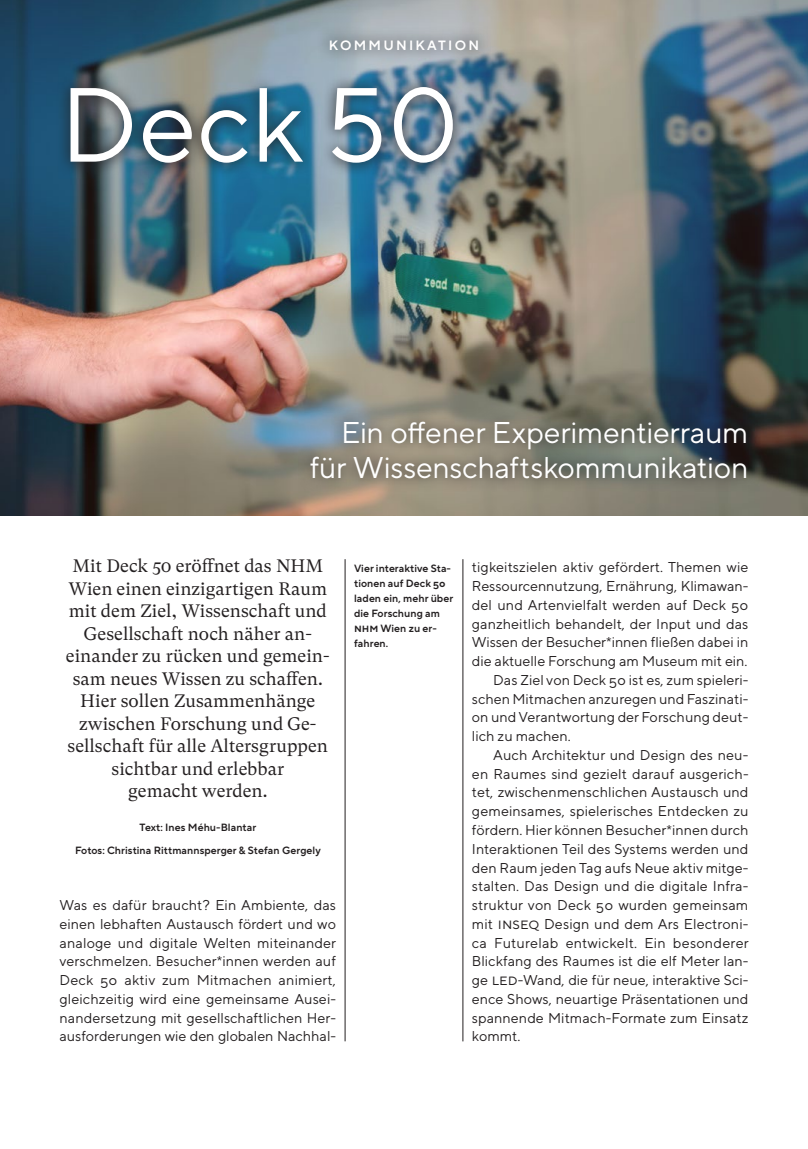
<style>
.page{position:relative;width:808px;height:1149px;background:#fff}
.page>*{position:absolute;margin:0;border:0;box-sizing:border-box;transform-origin:0 0}
.t1{font:105px "TT Norms Pro";color:#fff}
.t2{font:30px/34.5px "TT Norms Pro";letter-spacing:-.01em;color:#fff;text-align:right}
.t3{font:18px/22.5px "GT Super Text";color:#231f20;text-align:center}
.t4{font:14.25px/18.8px "TT Norms Pro";letter-spacing:.005em;color:#231f20;text-align:justify}
.t5{font:600 13.5px "TT Norms Pro";letter-spacing:.165em;color:#fff}
.t6{font:600 10.5px/15px "TT Norms Pro";letter-spacing:.005em;color:#231f20}
</style>
<div class="page">
<hr style="left:345px;top:559px;width:1px;height:481px;background:#231f20">
<hr style="left:462px;top:559px;width:1px;height:482px;background:#231f20">
<img style="left:0;top:0;width:808px;height:516px">
<svg style="left:298px;top:408px;width:462px;height:83px"></svg>
<svg style="left:316px;top:26px;width:175px;height:37px"></svg>
<svg style="left:56px;top:73px;width:411px;height:104px"></svg>
<p class="t5" style="left:329px;top:35px;width:152px">KOMMUNIKATION</p>
<h1 class="t1" style="left:60px;top:58px;width:401px">Deck 50</h1>
<h2 class="t2" style="left:310px;top:414px;width:440px">Ein offener Experimentierraum für Wissenschaftskommunikation</h2>
<p class="t3" style="left:66px;top:554px;width:265px">Mit Deck 50 eröffnet das NHM<br>Wien einen einzigartigen Raum mit dem Ziel, Wissenschaft und<br>Gesellschaft noch näher an&shy;einander zu rücken und gemein&shy;sam neues Wissen zu schaffen.<br>Hier sollen Zusammenhänge zwischen Forschung und Ge&shy;sellschaft für alle Altersgruppen sichtbar und erlebbar<br>gemacht werden.</p>
<p class="t6" style="left:75px;top:815px;width:247px;line-height:22.5px;text-align:center">Text: Ines Méhu-Blantar<br>Fotos: Christina Rittmannsperger &amp; Stefan Gergely</p>
<p class="t4" style="left:60px;top:894px;width:278px">Was es dafür braucht? Ein Ambiente, das einen lebhaften Austausch fördert und wo analoge und digitale Welten miteinander verschmelzen. Besucher*innen werden auf Deck 50 aktiv zum Mitmachen animiert, gleichzeitig wird eine gemeinsame Ausei&shy;nandersetzung mit gesellschaftlichen Her&shy;ausforderungen wie den globalen Nachhal-</p>
<p class="t6" style="left:354px;top:560px;width:101px">Vier interaktive Sta&shy;tionen auf Deck 50 laden ein, mehr über die Forschung am<br>NHM</p>
<p class="t6" style="left:354px;top:620px;width:84px;text-indent:27px">Wien zu er&shy;fahren.</p>
<p class="t4" style="left:472px;top:557px;width:278px">tigkeitszielen aktiv gefördert. Themen wie</p>
<p class="t4" style="left:472px;top:576px;width:278px">Ressourcennutzung, Ernährung, Klimawan-</p>
<p class="t4" style="left:472px;top:594px;width:278px">del und Artenvielfalt werden auf Deck 50</p>
<p class="t4" style="left:472px;top:613px;width:278px">ganzheitlich behandelt, der Input und das</p>
<p class="t4" style="left:472px;top:632px;width:278px">Wissen der Besucher*innen fließen dabei in</p>
<p class="t4" style="left:472px;top:651px;width:277px">die aktuelle Forschung am Museum mit ein.</p>
<p class="t4" style="left:493px;top:669px;width:257px">Das Ziel von Deck 50 ist es, zum spieleri-</p>
<p class="t4" style="left:472px;top:688px;width:278px">schen Mitmachen anzuregen und Faszinati-</p>
<p class="t4" style="left:472px;top:707px;width:278px">on und Verantwortung der Forschung deut-</p>
<p class="t4" style="left:472px;top:726px;width:100px">lich zu machen.</p>
<p class="t4" style="left:493px;top:744px;width:257px">Auch Architektur und Design des neu-</p>
<p class="t4" style="left:472px;top:763px;width:278px">en Raumes sind gezielt darauf ausgerich-</p>
<p class="t4" style="left:472px;top:782px;width:278px">tet, zwischenmenschlichen Austausch und</p>
<p class="t4" style="left:472px;top:801px;width:278px">gemeinsames, spielerisches Entdecken zu</p>
<p class="t4" style="left:472px;top:819px;width:278px">fördern. Hier können Besucher*innen durch</p>
<p class="t4" style="left:472px;top:838px;width:278px">Interaktionen Teil des Systems werden und</p>
<p class="t4" style="left:472px;top:857px;width:278px">den Raum jeden Tag aufs Neue aktiv mitge-</p>
<p class="t4" style="left:472px;top:876px;width:277px">stalten. Das Design und die digitale Infra-</p>
<p class="t4" style="left:472px;top:894px;width:278px">struktur von Deck 50 wurden gemeinsam</p>
<p class="t4" style="left:472px;top:913px;width:278px">mit INSEQ Design und dem Ars Electroni-</p>
<p class="t4" style="left:472px;top:932px;width:278px">ca Futurelab entwickelt. Ein besonderer</p>
<p class="t4" style="left:472px;top:951px;width:278px">Blickfang des Raumes ist die elf Meter lan-</p>
<p class="t4" style="left:472px;top:969px;width:278px">ge LED-Wand, die für neue, interaktive Sci-</p>
<p class="t4" style="left:472px;top:988px;width:278px">ence Shows, neuartige Präsentationen und</p>
<p class="t4" style="left:472px;top:1007px;width:278px">spannende Mitmach-Formate zum Einsatz</p>
<p class="t4" style="left:472px;top:1026px;width:50px">kommt.</p>
</div>
